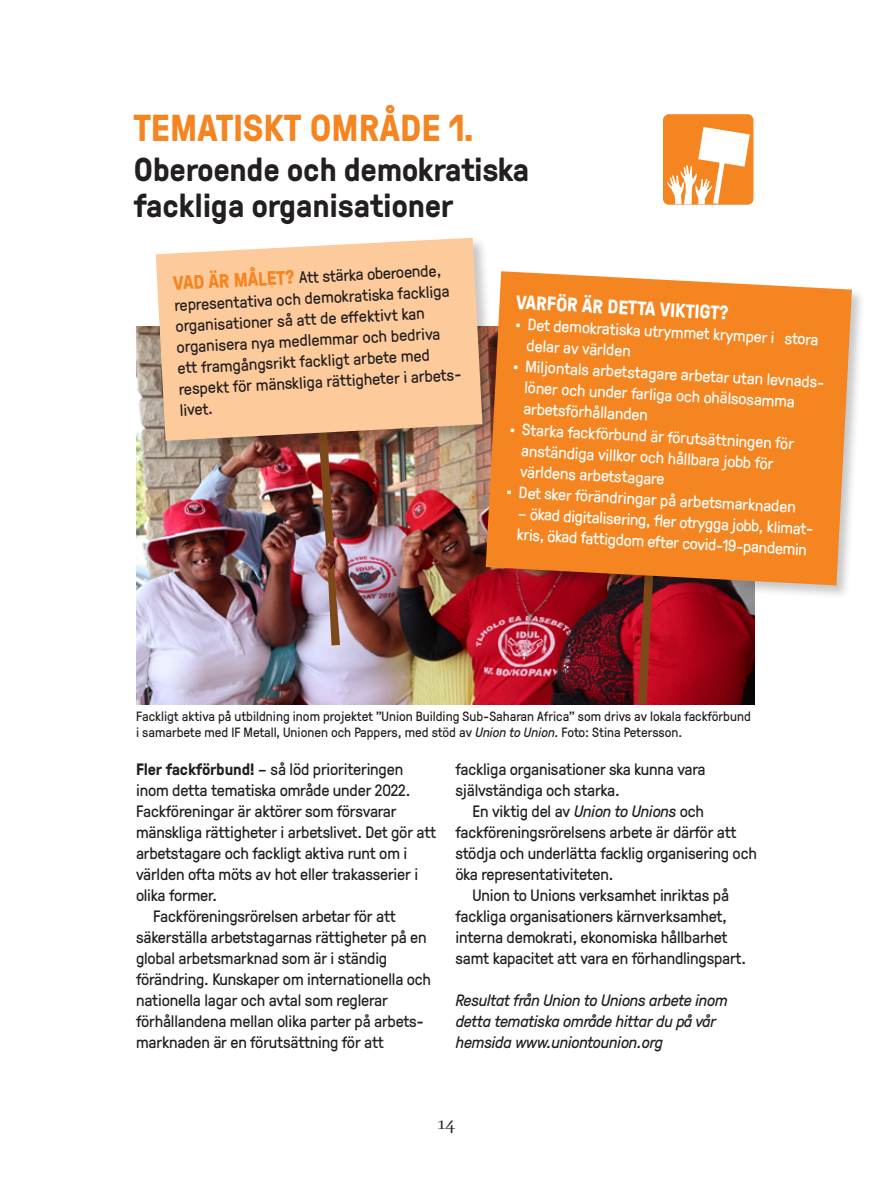
<style>
.page{position:relative;width:893px;height:1191px;background:#fff}
.page>*{position:absolute;margin:0;border:0;box-sizing:border-box;transform-origin:0 0}
.t1{font:700 37.5px "GT Pressura";color:#f58520}
.t2{font:700 33px/36px "GT Pressura";letter-spacing:-.01em;color:#231f20}
.t3{font:700 19.5px "GT Pressura";color:#fff}
.t4{font:18px "GT Sectra Fine";color:#231f20}
.t5{font:16.5px/21px "GT Pressura";letter-spacing:-.01em;color:#231f20}
.t6{font:16.5px/21px "GT Pressura";color:#fff}
.t7{font:italic 16.5px/21px "GT Pressura";letter-spacing:-.01em;color:#231f20}
.t8{font:13.5px/16.5px "GT Pressura";color:#231f20}
.s1{font-weight:700;font-size:19.5px;color:#f58520}
.s2{font-style:italic}
.s3{font-weight:700}
</style>
<div class="page">
<img style="left:136px;top:327px;width:618px;height:377px">
<svg style="left:638px;top:599px;width:21px;height:105px;background:#aa2421"></svg>
<svg style="left:318px;top:455px;width:16px;height:91px"></svg>
<div style="left:484px;top:270px;width:382px;height:329px;background:#231f20;opacity:.25"></div>
<svg style="left:486px;top:271px;width:366px;height:314px;background:#f1872b"></svg>
<div style="left:154px;top:236px;width:343px;height:219px;background:#231f20;opacity:.25"></div>
<svg style="left:156px;top:238px;width:326px;height:203px;background:#f5c69b"></svg>
<div style="left:663px;top:114px;width:90px;height:91px;background:#f58520;border-radius:6px"></div>
<svg style="left:667px;top:127px;width:85px;height:78px"></svg>
<svg style="left:328px;top:563px;width:12px;height:82px"></svg>
<h1 class="t1" style="left:134px;top:100px;width:341px">TEMATISKT OMRÅDE 1.</h1>
<h2 class="t2" style="left:134px;top:150px;width:397px">Oberoende och demokratiska fackliga organisationer</h2>
<p class="t5" style="left:173px;top:273px;width:285px;rotate:-3deg"><span class="s1">VAD ÄR MÅLET?</span> Att stärka oberoende, representativa och demokratiska fackliga organisationer så att de eff ektivt kan organisera nya medlemmar och bedriva ett framgångsrikt fackligt arbete med respekt för mänskliga rättigheter i arbets&shy;livet.</p>
<p class="t3" style="left:517px;top:287px;width:214px;rotate:3deg">VARFÖR ÄR DETTA VIKTIGT?</p>
<p class="t6" style="left:528px;top:313px;width:293px;text-indent:-13px;rotate:3deg">• Det demokratiska utrymmet krymper i stora delar av världen</p>
<p class="t6" style="left:526px;top:355px;width:302px;text-indent:-13px;rotate:3deg">• Miljontals arbetstagare arbetar utan levnads&shy;löner och under farliga och ohälsosamma arbetsförhållanden</p>
<p class="t6" style="left:523px;top:418px;width:274px;text-indent:-13px;rotate:3deg">• Starka fackförbund är förutsättningen för anständiga villkor och hållbara jobb för världens arbetstagare</p>
<p class="t6" style="left:507px;top:480px;width:292px;rotate:3deg">• Det sker förändringar på arbetsmarknaden</p>
<p class="t6" style="left:518px;top:502px;width:298px;rotate:3deg">– ökad digitalisering, fl er otrygga jobb, klimat&shy;kris, ökad fattigdom efter covid-19-pandemin</p>
<p class="t8" style="left:136px;top:707px;width:616px">Fackligt aktiva på utbildning inom projektet ”Union Building Sub-Saharan Africa” som drivs av lokala fackförbund i samarbete med IF Metall, Unionen och Pappers, med stöd av <span class="s2">Union to Union</span>. Foto: Stina Petersson.</p>
<p class="t5" style="left:136px;top:758px;width:269px"><span class="s3">Fler fackförbund!</span> – så löd prioriteringen</p>
<p class="t5" style="left:136px;top:779px;width:276px">inom detta tematiska område under 2022.</p>
<p class="t5" style="left:136px;top:800px;width:262px">Fackföreningar är aktörer som försvarar</p>
<p class="t5" style="left:136px;top:821px;width:302px">mänskliga rättigheter i arbetslivet. Det gör att</p>
<p class="t5" style="left:136px;top:842px;width:273px">arbetstagare och fackligt aktiva runt om i</p>
<p class="t5" style="left:136px;top:863px;width:284px">världen ofta möts av hot eller trakasserier i</p>
<p class="t5" style="left:136px;top:884px;width:83px">olika former.</p>
<p class="t5" style="left:153px;top:905px;width:244px">Fackföreningsrörelsen arbetar för att</p>
<p class="t5" style="left:136px;top:926px;width:292px">säkerställa arbetstagarnas rättigheter på en</p>
<p class="t5" style="left:136px;top:947px;width:253px">global arbetsmarknad som är i ständig</p>
<p class="t5" style="left:136px;top:968px;width:297px">förändring. Kunskaper om internationella och</p>
<p class="t5" style="left:136px;top:989px;width:253px">nationella lagar och avtal som reglerar</p>
<p class="t5" style="left:136px;top:1010px;width:289px">förhållandena mellan olika parter på arbets-</p>
<p class="t5" style="left:136px;top:1031px;width:249px">marknaden är en förutsättning för att</p>
<p class="t5" style="left:455px;top:758px;width:252px">fackliga organisationer ska kunna vara självständiga och starka.</p>
<p class="t5" style="left:472px;top:800px;width:233px">En viktig del av <span class="s2">Union to Unions</span> och</p>
<p class="t5" style="left:455px;top:821px;width:282px">fackföreningsrörelsens arbete är därför att</p>
<p class="t5" style="left:455px;top:842px;width:303px">stödja och underlätta facklig organisering och</p>
<p class="t5" style="left:455px;top:863px;width:160px">öka representativiteten.</p>
<p class="t5" style="left:472px;top:884px;width:258px">Union to Unions verksamhet inriktas på</p>
<p class="t5" style="left:455px;top:905px;width:273px">fackliga organisationers kärnverksamhet,</p>
<p class="t5" style="left:455px;top:926px;width:273px">interna demokrati, ekonomiska hållbarhet</p>
<p class="t5" style="left:455px;top:947px;width:292px">samt kapacitet att vara en förhandlingspart.</p>
<p class="t7" style="left:455px;top:989px;width:274px">Resultat från Union to Unions arbete inom detta tematiska område hittar du på vår hemsida www.uniontounion.org</p>
<p class="t4" style="left:438px;top:1111px;width:19px">14</p>
</div>
